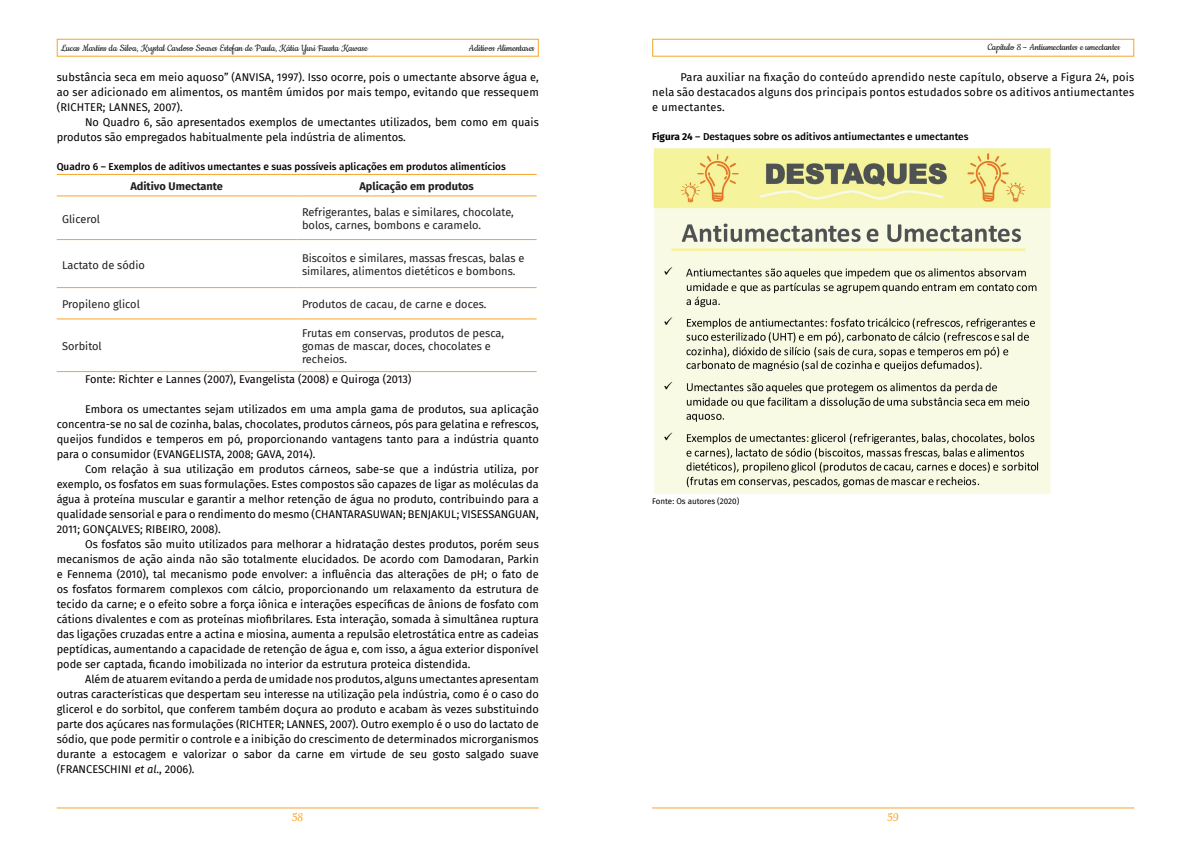
<style>
.page{position:relative;width:1191px;height:842px;background:#fff}
.page>*{position:absolute;margin:0;border:0;box-sizing:border-box;transform-origin:0 0}
.t1{font:14px "Cookie";color:#f7a528}
.t2{font:11px/15px "Fira Sans";color:#000001;text-align:justify}
.t3{font:11px/13px "Fira Sans";color:#231f20}
.t4{font:11px "Cookie";color:#231f20}
.t5{font:700 11px "Fira Sans";color:#231f20}
.t6{font:500 10px "Fira Sans";color:#000001}
.t7{font:8px "Fira Sans";color:#000001}
.s1{font-style:italic}
.s2{font-weight:700}
</style>
<div class="page">
<div style="left:652px;top:39px;width:482px;height:18px;border:1px solid #f7a528"></div>
<div style="left:57px;top:39px;width:482px;height:18px;border:1px solid #f7a528"></div>
<hr style="left:652px;top:807px;width:482px;height:1px;background:#f7a528">
<hr style="left:57px;top:807px;width:482px;height:1px;background:#f7a528">
<hr style="left:57px;top:174px;width:240px;height:1px;background:#f7a528">
<hr style="left:297px;top:174px;width:239px;height:1px;background:#f7a528">
<hr style="left:57px;top:196px;width:240px;height:1px;background:#f7a528">
<hr style="left:297px;top:196px;width:239px;height:1px;background:#f7a528">
<hr style="left:57px;top:239px;width:240px;height:1px;background:#f7a528">
<hr style="left:297px;top:239px;width:239px;height:1px;background:#f7a528">
<hr style="left:57px;top:287px;width:240px;height:1px;background:#f7a528">
<hr style="left:297px;top:287px;width:239px;height:1px;background:#f7a528">
<hr style="left:57px;top:319px;width:240px;height:1px;background:#f7a528">
<hr style="left:297px;top:319px;width:239px;height:1px;background:#f7a528">
<hr style="left:57px;top:371px;width:240px;height:1px;background:#f7a528">
<hr style="left:297px;top:371px;width:239px;height:1px;background:#f7a528">
<img style="left:653px;top:148px;width:398px;height:346px">
<p class="t4" style="left:61px;top:42px;width:308px">Lucas Martins da Silva, Krystal Cardoso Soares Estefan de Paula, Kátia Yuri Fausta Kawase</p>
<p class="t4" style="left:469px;top:42px;width:67px">Aditivos Alimentares</p>
<p class="t2" style="left:57px;top:70px;width:483px">substância seca em meio aquoso” (ANVISA, 1997). Isso ocorre, pois o umectante absorve água e, ao ser adicionado em alimentos, os mantêm úmidos por mais tempo, evitando que ressequem (RICHTER; LANNES, 2007).</p>
<p class="t2" style="left:57px;top:115px;width:483px;text-indent:28px">No Quadro 6, são apresentados exemplos de umectantes utilizados, bem como em quais produtos são empregados habitualmente pela indústria de alimentos.</p>
<p class="t6" style="left:57px;top:159px;width:450px">Quadro 6 – Exemplos de aditivos umectantes e suas possíveis aplicações em produtos alimentícios</p>
<p class="t5" style="left:130px;top:177px;width:94px">Aditivo Umectante</p>
<p class="t5" style="left:359px;top:177px;width:116px">Aplicação em produtos</p>
<p class="t3" style="left:62px;top:212px;width:39px">Glicerol</p>
<p class="t3" style="left:302px;top:206px;width:213px">Refrigerantes, balas e similares, chocolate, bolos, carnes, bombons e caramelo.</p>
<p class="t3" style="left:62px;top:258px;width:84px">Lactato de sódio</p>
<p class="t3" style="left:302px;top:252px;width:224px">Biscoitos e similares, massas frescas, balas e similares, alimentos dietéticos e bombons.</p>
<p class="t3" style="left:62px;top:298px;width:79px">Propileno glicol</p>
<p class="t3" style="left:302px;top:298px;width:186px">Produtos de cacau, de carne e doces.</p>
<p class="t3" style="left:62px;top:340px;width:41px">Sorbitol</p>
<p class="t3" style="left:302px;top:327px;width:203px">Frutas em conservas, produtos de pesca, gomas de mascar, doces, chocolates e recheios.</p>
<p class="t2" style="left:85px;top:371px;width:328px">Fonte: Richter e Lannes (2007), Evangelista (2008) e Quiroga (2013)</p>
<p class="t2" style="left:57px;top:401px;width:483px;text-indent:28px">Embora os umectantes sejam utilizados em uma ampla gama de produtos, sua aplicação concentra-se no sal de cozinha, balas, chocolates, produtos cárneos, pós para gelatina e refrescos, queijos fundidos e temperos em pó, proporcionando vantagens tanto para a indústria quanto para o consumidor (EVANGELISTA, 2008; GAVA, 2014).</p>
<p class="t2" style="left:57px;top:461px;width:483px;text-indent:28px">Com relação à sua utilização em produtos cárneos, sabe-se que a indústria utiliza, por exemplo, os fosfatos em suas formulações. Estes compostos são capazes de ligar as moléculas da água à proteína muscular e garantir a melhor retenção de água no produto, contribuindo para a qualidade sensorial e para o rendimento do mesmo (CHANTARASUWAN; BENJAKUL; VISESSANGUAN, 2011; GONÇALVES; RIBEIRO, 2008).</p>
<p class="t2" style="left:57px;top:536px;width:483px;text-indent:28px">Os fosfatos são muito utilizados para melhorar a hidratação destes produtos, porém seus mecanismos de ação ainda não são totalmente elucidados. De acordo com Damodaran, Parkin e Fennema (2010), tal mecanismo pode envolver: a influência das alterações de pH; o fato de os fosfatos formarem complexos com cálcio, proporcionando um relaxamento da estrutura de tecido da carne; e o efeito sobre a força iônica e interações específicas de ânions de fosfato com cátions divalentes e com as proteínas miofibrilares. Esta interação, somada à simultânea ruptura das ligações cruzadas entre a actina e miosina, aumenta a repulsão eletrostática entre as cadeias peptídicas, aumentando a capacidade de retenção de água e, com isso, a água exterior disponível pode ser captada, ficando imobilizada no interior da estrutura proteica distendida.</p>
<p class="t2" style="left:57px;top:671px;width:483px;text-indent:28px">Além de atuarem evitando a perda de umidade nos produtos, alguns umectantes apresentam outras características que despertam seu interesse na utilização pela indústria, como é o caso do glicerol e do sorbitol, que conferem também doçura ao produto e acabam às vezes substituindo parte dos açúcares nas formulações (RICHTER; LANNES, 2007). Outro exemplo é o uso do lactato de sódio, que pode permitir o controle e a inibição do crescimento de determinados microrganismos durante a estocagem e valorizar o sabor da carne em virtude de seu gosto salgado suave (FRANCESCHINI <span class="s1">et al</span>., 2006).</p>
<p class="t1" style="left:292px;top:810px;width:13px">58</p>
<p class="t4" style="left:987px;top:41px;width:134px">Capítulo 8 – Antiumectantes e umectantes</p>
<p class="t2" style="left:652px;top:70px;width:483px;text-indent:28px">Para auxiliar na fixação do conteúdo aprendido neste capítulo, observe a Figura 24, pois nela são destacados alguns dos principais pontos estudados sobre os aditivos antiumectantes e umectantes.</p>
<p class="t6" style="left:652px;top:129px;width:318px"><span class="s2">Figura 24</span> – Destaques sobre os aditivos antiumectantes e umectantes</p>
<p class="t7" style="left:652px;top:495px;width:89px">Fonte: Os autores (2020)</p>
<p class="t1" style="left:887px;top:810px;width:13px">59</p>
</div>
